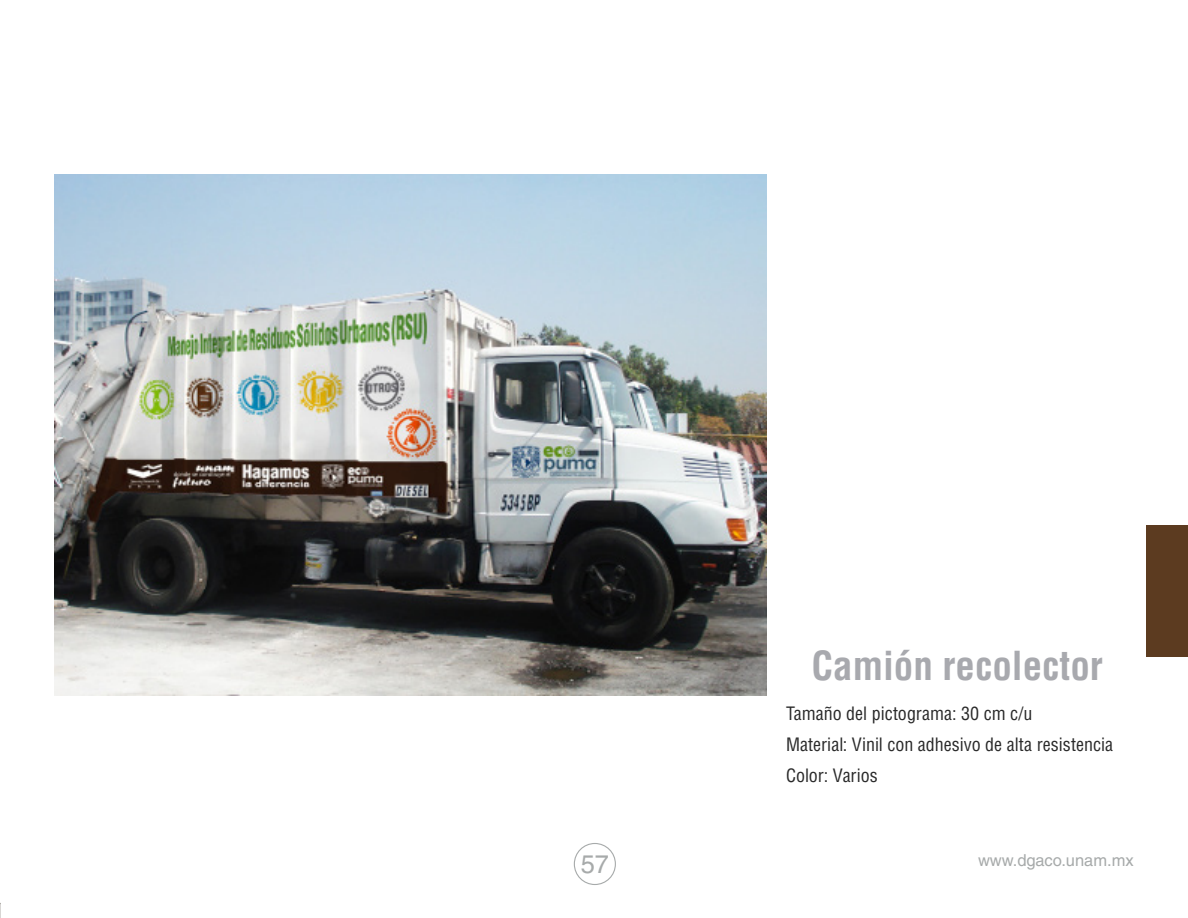
<style>
.page{position:relative;width:1188px;height:918px;background:#fff}
.page>*{position:absolute;margin:0;border:0;box-sizing:border-box;transform-origin:0 0}
.t1{font:700 condensed 39px "Helvetica LT Std";color:#a8a9ae}
.t2{font:25.5px "Helvetica LT Std";color:#a7aaaa}
.t3{font:condensed 18px/31px "Helvetica LT Std";color:#292929}
.t4{font:16.5px "Helvetica LT Std";color:#a7aaaa}
</style>
<div class="page">
<div style="left:574px;top:843px;width:42px;height:42px;border:1px solid #a7aaaa;border-radius:50%"></div>
<div style="left:1146px;top:525px;width:42px;height:131px;background:#5c3b20"></div>
<svg style="left:0;top:902px;width:1px;height:16px"></svg>
<img style="left:54px;top:174px;width:713px;height:521px">
<h1 class="t1" style="left:812px;top:641px;width:293px">Camión recolector</h1>
<p class="t3" style="left:786px;top:697px;width:329px">Tamaño del pictograma: 30 cm c/u<br>Material: Vinil con adhesivo de alta resistencia<br>Color: Varios</p>
<h2 class="t2" style="left:581px;top:849px;width:30px">57</h2>
<p class="t4" style="left:978px;top:851px;width:157px">www.dgaco.unam.mx</p>
</div>
